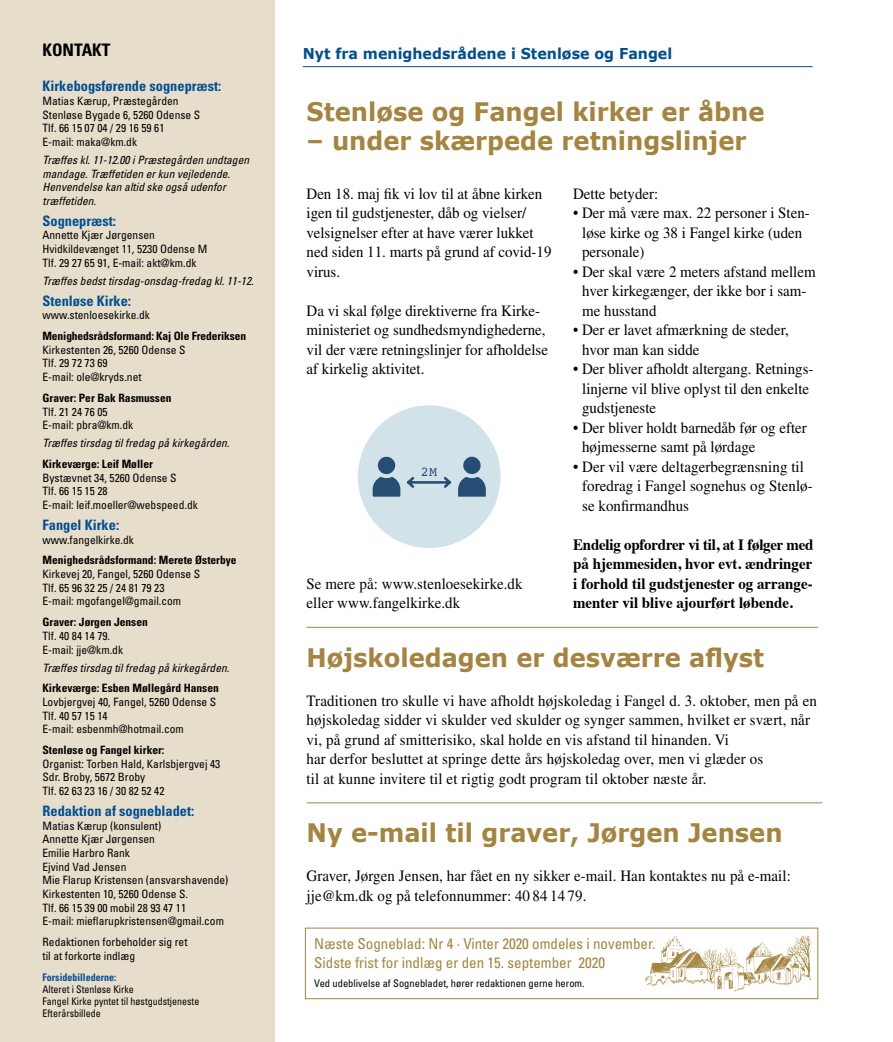
<style>
.page{position:relative;width:893px;height:1042px;background:#fff}
.page>*{position:absolute;margin:0;border:0;box-sizing:border-box;transform-origin:0 0}
.t1{font:700 25.5px "Verdana";color:#a4843e;scale:.95 1}
.t2{font:700 condensed 17.25px "Univers";color:#000}
.t3{font:15.75px/19.5px "Times";color:#000;scale:.95 1}
.t4{font:700 15.75px/19.5px "Times";color:#000;text-align:justify;scale:.95 1}
.t5{font:condensed 15px/18.8px "Univers";color:#a4843e}
.t6{font:700 15px "Verdana";color:#004f91;scale:.95 1}
.t7{font:700 condensed 14.4px "Univers";color:#004f91}
.t8{font:13.5px "Courier";color:#264d73}
.t9{font:condensed 11.55px/13.6px "Univers";color:#000}
.t10{font:italic condensed 11.55px/13.6px "Univers";color:#000}
.t11{font:700 condensed 11.55px "Univers";color:#000}
.t12{font:condensed 10.5px/12px "Univers";color:#000;scale:.95 1}
.t13{font:condensed 10.5px "Univers";color:#000}
.t14{font:700 condensed 10.5px "Univers";color:#004f91;scale:.95 1}
</style>
<div class="page">
<div style="left:0;top:0;width:275px;height:1042px;background:#e7ddcb"></div>
<hr style="left:303px;top:66px;width:510px;height:1px;background:#004f91">
<hr style="left:307px;top:802px;width:515px;height:1px;background:#a4843e">
<hr style="left:307px;top:627px;width:511px;height:1px;background:#a4843e">
<div style="left:358px;top:405px;width:143px;height:143px;background:#d1e3e8;border-radius:50%"></div>
<div style="left:377px;top:455px;width:19px;height:20px;background:#264d73;border-radius:50%"></div>
<div style="left:375px;top:454px;width:23px;height:23px;border:3px solid #d1e3e8;border-radius:50%"></div>
<div style="left:462px;top:455px;width:20px;height:20px;background:#264d73;border-radius:50%"></div>
<div style="left:461px;top:454px;width:22px;height:23px;border:3px solid #d1e3e8;border-radius:50%"></div>
<svg style="left:372px;top:472px;width:114px;height:25px"></svg>
<div style="left:305px;top:927px;width:513px;height:72px;border:1px solid #a4843e"></div>
<img style="left:645px;top:935px;width:166px;height:57px">
<p class="t2" style="left:43px;top:40px;width:69px">KONTAKT</p>
<p class="t7" style="left:43px;top:77px;width:180px">Kirkebogsførende sognepræst:</p>
<p class="t9" style="left:43px;top:94px;width:159px">Matias Kærup, Præstegården<br>Stenløse Bygade 6, 5260 Odense S<br>Tlf. 66 15 07 04 / 29 16 59 61<br>E-mail: maka@km.dk</p>
<p class="t10" style="left:43px;top:153px;width:208px">Træffes kl. 11-12.00 i Præstegården undtagen mandage. Træffetiden er kun vejledende.<br>Henvendelse kan altid ske også udenfor træffetiden.</p>
<p class="t7" style="left:43px;top:212px;width:75px">Sognepræst:</p>
<p class="t9" style="left:43px;top:228px;width:166px">Annette Kjær Jørgensen<br>Hvidkildevænget 11, 5230 Odense M<br>Tlf. 29 27 65 91, E-mail: akt@km.dk</p>
<p class="t10" style="left:43px;top:273px;width:213px">Træffes bedst tirsdag-onsdag-fredag kl. 11-12.</p>
<p class="t7" style="left:43px;top:292px;width:90px">Stenløse Kirke:</p>
<p class="t9" style="left:43px;top:308px;width:109px">www.stenloesekirke.dk</p>
<p class="t11" style="left:43px;top:329px;width:205px">Menighedsrådsformand: Kaj Ole Frederiksen</p>
<p class="t9" style="left:43px;top:342px;width:145px">Kirkestenten 26, 5260 Odense S<br>Tlf. 29 72 73 69<br>E-mail: ole@kryds.net</p>
<p class="t11" style="left:43px;top:391px;width:131px">Graver: Per Bak Rasmussen</p>
<p class="t9" style="left:43px;top:404px;width:92px">Tlf. 21 24 76 05<br>E-mail: pbra@km.dk</p>
<p class="t10" style="left:43px;top:436px;width:188px">Træffes tirsdag til fredag på kirkegården.</p>
<p class="t11" style="left:43px;top:457px;width:112px">Kirkeværge: Leif Møller</p>
<p class="t9" style="left:43px;top:470px;width:157px">Bystævnet 34, 5260 Odense S<br>Tlf. 66 15 15 28<br>E-mail: leif.moeller@webspeed.dk</p>
<p class="t7" style="left:43px;top:516px;width:78px">Fangel Kirke:</p>
<p class="t9" style="left:43px;top:532px;width:93px">www.fangelkirke.dk</p>
<p class="t11" style="left:43px;top:553px;width:196px">Menighedsrådsformand: Merete Østerbye</p>
<p class="t9" style="left:43px;top:567px;width:159px">Kirkevej 20, Fangel, 5260 Odense S<br>Tlf. 65 96 32 25 / 24 81 79 23<br>E-mail: mgofangel@gmail.com</p>
<p class="t11" style="left:43px;top:615px;width:107px">Graver: Jørgen Jensen</p>
<p class="t9" style="left:43px;top:628px;width:82px">Tlf. 40 84 14 79.<br>E-mail: jje@km.dk</p>
<p class="t10" style="left:43px;top:660px;width:188px">Træffes tirsdag til fredag på kirkegården.</p>
<p class="t11" style="left:43px;top:681px;width:178px">Kirkeværge: Esben Møllegård Hansen</p>
<p class="t9" style="left:43px;top:695px;width:175px">Lovbjergvej 40, Fangel, 5260 Odense S<br>Tlf. 40 57 15 14<br>E-mail: esbenmh@hotmail.com</p>
<p class="t11" style="left:43px;top:743px;width:124px">Stenløse og Fangel kirker:</p>
<p class="t9" style="left:43px;top:756px;width:179px">Organist: Torben Hald, Karlsbjergvej 43<br>Sdr. Broby, 5672 Broby<br>Tlf. 62 63 23 16 / 30 82 52 42</p>
<p class="t7" style="left:43px;top:802px;width:153px">Redaktion af sognebladet:</p>
<p class="t9" style="left:43px;top:818px;width:187px">Matias Kærup (konsulent)<br>Annette Kjær Jørgensen<br>Emilie Harbro Rank<br>Ejvind Vad Jensen<br>Mie Flarup Kristensen (ansvarshavende)<br>Kirkestenten 10, 5260 Odense S.<br>Tlf. 66 15 39 00 mobil 28 93 47 11<br>E-mail: mieflarupkristensen@gmail.com</p>
<p class="t9" style="left:43px;top:935px;width:147px">Redaktionen forbeholder sig ret til at forkorte indlæg</p>
<p class="t14" style="left:43px;top:970px;width:79px">Forsidebillederne:</p>
<p class="t12" style="left:43px;top:982px;width:167px">Alteret i Stenløse Kirke<br>Fangel Kirke pyntet til høstgudstjeneste<br>Efterårsbillede</p>
<p class="t6" style="left:303px;top:44px;width:390px">Nyt fra menighedsrådene i Stenløse og Fangel</p>
<h1 class="t1" style="left:307px;top:95px;width:484px">Stenløse og Fangel kirker er åbne</h1>
<h1 class="t1" style="left:307px;top:124px;width:465px">– under skærpede retningslinjer</h1>
<p class="t3" style="left:307px;top:183px;width:259px">Den 18. maj fik vi lov til at åbne kirken igen til gudstjenester, dåb og vielser/ velsignelser efter at have værer lukket ned siden 11. marts på grund af covid-19 virus.</p>
<p class="t3" style="left:307px;top:300px;width:256px">Da vi skal følge direktiverne fra Kirke&shy;ministeriet og sundhedsmyndighederne, vil der være retningslinjer for afholdelse af kirkelig aktivitet.</p>
<p class="t3" style="left:573px;top:183px;width:91px">Dette betyder:</p>
<p class="t3" style="left:582px;top:203px;width:241px;text-indent:-9px">• Der må være max. 22 personer i Sten&shy;løse kirke og 38 i Fangel kirke (uden personale)</p>
<p class="t3" style="left:582px;top:261px;width:247px;text-indent:-9px">• Der skal være 2 meters afstand mellem hver kirkegænger, der ikke bor i sam&shy;me husstand</p>
<p class="t3" style="left:582px;top:320px;width:219px;text-indent:-9px">• Der er lavet afmærkning de steder, hvor man kan sidde</p>
<p class="t3" style="left:582px;top:359px;width:245px;text-indent:-9px">• Der bliver afholdt altergang. Retnings&shy;linjerne vil blive oplyst til den enkelte gudstjeneste</p>
<p class="t3" style="left:582px;top:417px;width:238px;text-indent:-9px">• Der bliver holdt barnedåb før og efter højmesserne samt på lørdage</p>
<p class="t3" style="left:582px;top:456px;width:244px;text-indent:-9px">• Der vil være deltagerbegrænsning til foredrag i Fangel sognehus og Stenlø&shy;se konfirmandhus</p>
<p class="t4" style="left:573px;top:533px;width:255px">Endelig opfordrer vi til, at I følger med på hjemmesiden, hvor evt. ændringer i forhold til gudstjenester og arrange&shy;menter vil blive ajourført løbende.</p>
<p class="t8" style="left:421px;top:461px;width:18px">2 M</p>
<p class="t3" style="left:307px;top:573px;width:229px">Se mere på: www.stenloesekirke.dk eller www.fangelkirke.dk</p>
<h1 class="t1" style="left:307px;top:641px;width:483px">Højskoledagen er desværre aflyst</h1>
<p class="t3" style="left:307px;top:690px;width:539px">Traditionen tro skulle vi have afholdt højskoledag i Fangel d. 3. oktober, men på en højskoledag sidder vi skulder ved skulder og synger sammen, hvilket er svært, når vi, på grund af smitterisiko, skal holde en vis afstand til hinanden. Vi<br>har derfor besluttet at springe dette års højskoledag over, men vi glæder os<br>til at kunne invitere til et rigtig godt program til oktober næste år.</p>
<h1 class="t1" style="left:307px;top:816px;width:503px">Ny e-mail til graver, Jørgen Jensen</h1>
<p class="t3" style="left:307px;top:866px;width:511px">Graver, Jørgen Jensen, har fået en ny sikker e-mail. Han kontaktes nu på e-mail: jje@km.dk og på telefonnummer: 40 84 14 79.</p>
<p class="t5" style="left:314px;top:934px;width:343px">Næste Sogneblad: Nr 4 · Vinter 2020 omdeles i november.<br>Sidste frist for indlæg er den 15. september 2020</p>
<p class="t13" style="left:314px;top:977px;width:272px">Ved udeblivelse af Sognebladet, hører redaktionen gerne herom.</p>
</div>
